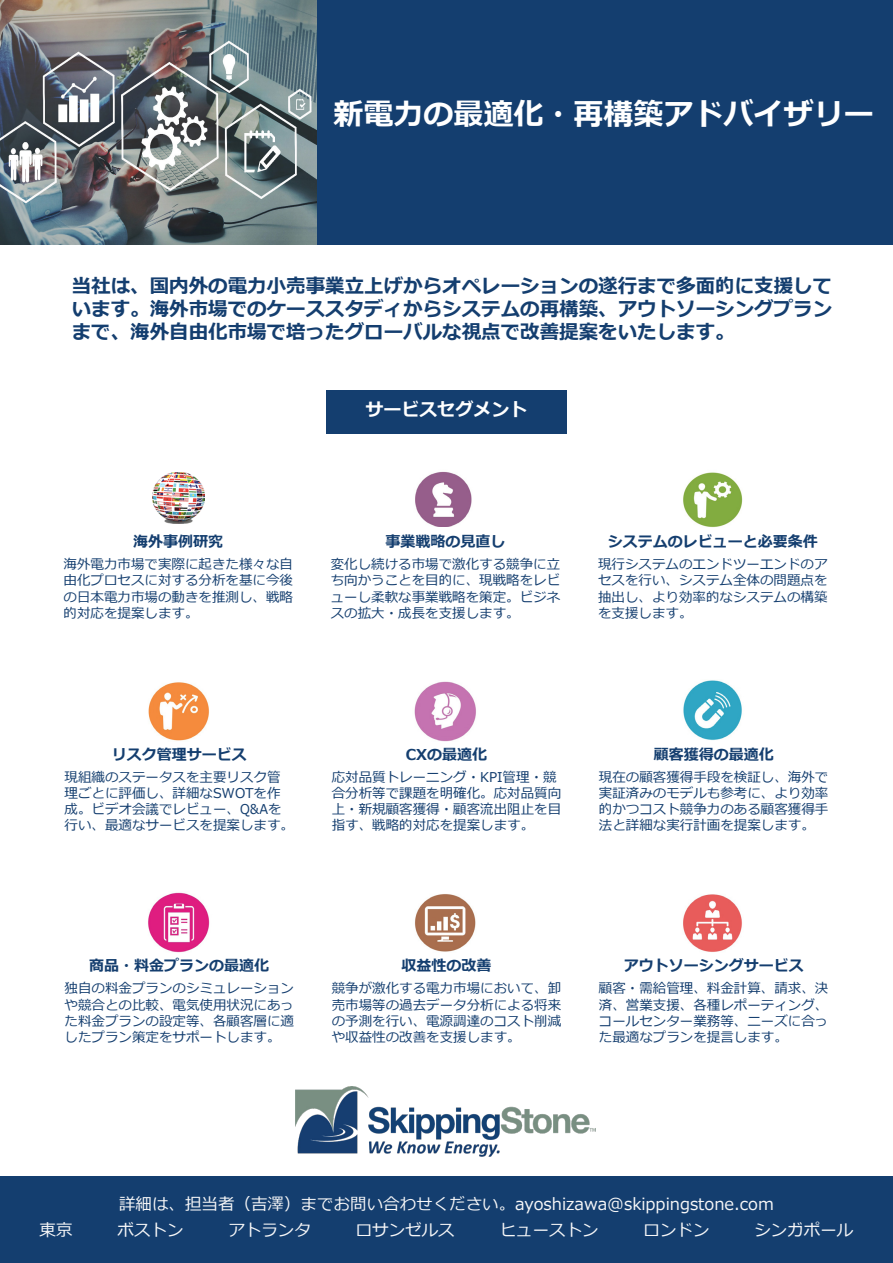
<style>
.page{position:relative;width:893px;height:1263px;background:#fff}
.page>*{position:absolute;margin:0;border:0;box-sizing:border-box;transform-origin:0 0}
.t1{font:700 30px "Meiryo";color:#fff}
.t2{font:700 19.5px/23.4px "Meiryo";color:#143e6f;text-align:justify}
.t3{font:700 18px "Meiryo";color:#fff}
.t4{font:16.5px "Meiryo";color:#f7f7f8}
.t5{font:700 15px "Meiryo";color:#143e6f}
.t6{font:13.5px/16.2px "Meiryo";color:#143e6f;text-align:justify}
</style>
<div class="page">
<div style="left:0;top:0;width:893px;height:245px;background:#143e6f"></div>
<div style="left:0;top:1176px;width:893px;height:87px;background:#143e6f"></div>
<div style="left:326px;top:390px;width:240px;height:44px;background:#143e6f"></div>
<img style="left:152px;top:473px;width:53px;height:50px">
<img style="left:683px;top:472px;width:60px;height:56px">
<img style="left:415px;top:471px;width:57px;height:55px">
<img style="left:148px;top:682px;width:61px;height:59px">
<img style="left:414px;top:681px;width:62px;height:61px">
<img style="left:683px;top:680px;width:59px;height:60px">
<img style="left:148px;top:892px;width:62px;height:61px">
<img style="left:415px;top:894px;width:61px;height:58px">
<img style="left:683px;top:894px;width:59px;height:58px">
<img style="left:0;top:0;width:317px;height:245px">
<img style="left:296px;top:1086px;width:299px;height:71px">
<p class="t1" style="left:334px;top:92px;width:542px">新電力の最適化・再構築アドバイザリー</p>
<p class="t2" style="left:72px;top:275px;width:762px">当社は、国内外の電力小売事業立上げからオペレーションの遂行まで多面的に支援しています。海外市場でのケーススタディからシステムの再構築、アウトソーシングプランまで、海外自由化市場で培ったグローバルな視点で改善提案をいたします。</p>
<p class="t3" style="left:365px;top:397px;width:163px">サービスセグメント</p>
<p class="t5" style="left:133px;top:531px;width:91px">海外事例研究</p>
<p class="t6" style="left:64px;top:557px;width:231px">海外電力市場で実際に起きた様々な自</p>
<p class="t6" style="left:64px;top:573px;width:231px">由化プロセスに対する分析を基に今後</p>
<p class="t6" style="left:64px;top:589px;width:231px">の日本電力市場の動きを推測し、戦略</p>
<p class="t6" style="left:64px;top:605px;width:136px">的対応を提案します。</p>
<p class="t5" style="left:386px;top:531px;width:121px">事業戦略の見直し</p>
<p class="t6" style="left:331px;top:557px;width:231px">変化し続ける市場で激化する競争に立ち向かうことを目的に、現戦略をレビューし柔軟な事業戦略を策定。ビジネスの拡大・成長を支援します。</p>
<p class="t5" style="left:608px;top:531px;width:212px">システムのレビューと必要条件</p>
<p class="t6" style="left:598px;top:557px;width:231px">現行システムのエンドツーエンドのアセスを行い、システム全体の問題点を抽出し、より効率的なシステムの構築を支援します。</p>
<p class="t5" style="left:112px;top:743px;width:136px">リスク管理サービス</p>
<p class="t6" style="left:64px;top:769px;width:217px">現組織のステータスを主要リスク管</p>
<p class="t6" style="left:64px;top:786px;width:218px">理ごとに評価し、詳細なSWOTを作</p>
<p class="t6" style="left:64px;top:802px;width:231px">成。ビデオ会議でレビュー、Q&amp;Aを行い、最適なサービスを提案します。</p>
<p class="t5" style="left:406px;top:743px;width:83px">CXの最適化</p>
<p class="t6" style="left:332px;top:769px;width:231px;text-align:left">応対品質トレーニング・KPI管理・競合分析等で課題を明確化。応対品質向上・新規顧客獲得・顧客流出阻止を目指す、戦略的対応を提案します。</p>
<p class="t5" style="left:654px;top:743px;width:121px">顧客獲得の最適化</p>
<p class="t6" style="left:599px;top:769px;width:231px">現在の顧客獲得手段を検証し、海外で実証済みのモデルも参考に、より効率的かつコスト競争力のある顧客獲得手法と詳細な実行計画を提案します。</p>
<p class="t5" style="left:89px;top:955px;width:181px">商品・料金プランの最適化</p>
<p class="t6" style="left:64px;top:981px;width:231px">独自の料金プランのシミュレーションや競合との比較、電気使用状況にあった料金プランの設定等、各顧客層に適したプラン策定をサポートします。</p>
<p class="t5" style="left:401px;top:955px;width:91px">収益性の改善</p>
<p class="t6" style="left:332px;top:981px;width:231px">競争が激化する電力市場において、卸売市場等の過去データ分析による将来の予測を行い、電源調達のコスト削減や収益性の改善を支援します。</p>
<p class="t5" style="left:624px;top:955px;width:181px">アウトソーシングサービス</p>
<p class="t6" style="left:599px;top:981px;width:231px">顧客・需給管理、料金計算、請求、決済、営業支援、各種レポーティング、コールセンター業務等、ニーズに合った最適なプランを提言します。</p>
<p class="t4" style="left:119px;top:1192px;width:656px">詳細は、担当者（吉澤）までお問い合わせください。ayoshizawa@skippingstone.com</p>
<p class="t4" style="left:40px;top:1219px;width:34px">東京</p>
<p class="t4" style="left:118px;top:1219px;width:67px">ボストン</p>
<p class="t4" style="left:228px;top:1219px;width:84px">アトランタ</p>
<p class="t4" style="left:356px;top:1219px;width:100px">ロサンゼルス</p>
<p class="t4" style="left:500px;top:1219px;width:101px">ヒューストン</p>
<p class="t4" style="left:644px;top:1219px;width:67px">ロンドン</p>
<p class="t4" style="left:754px;top:1219px;width:101px">シンガポール</p>
</div>
